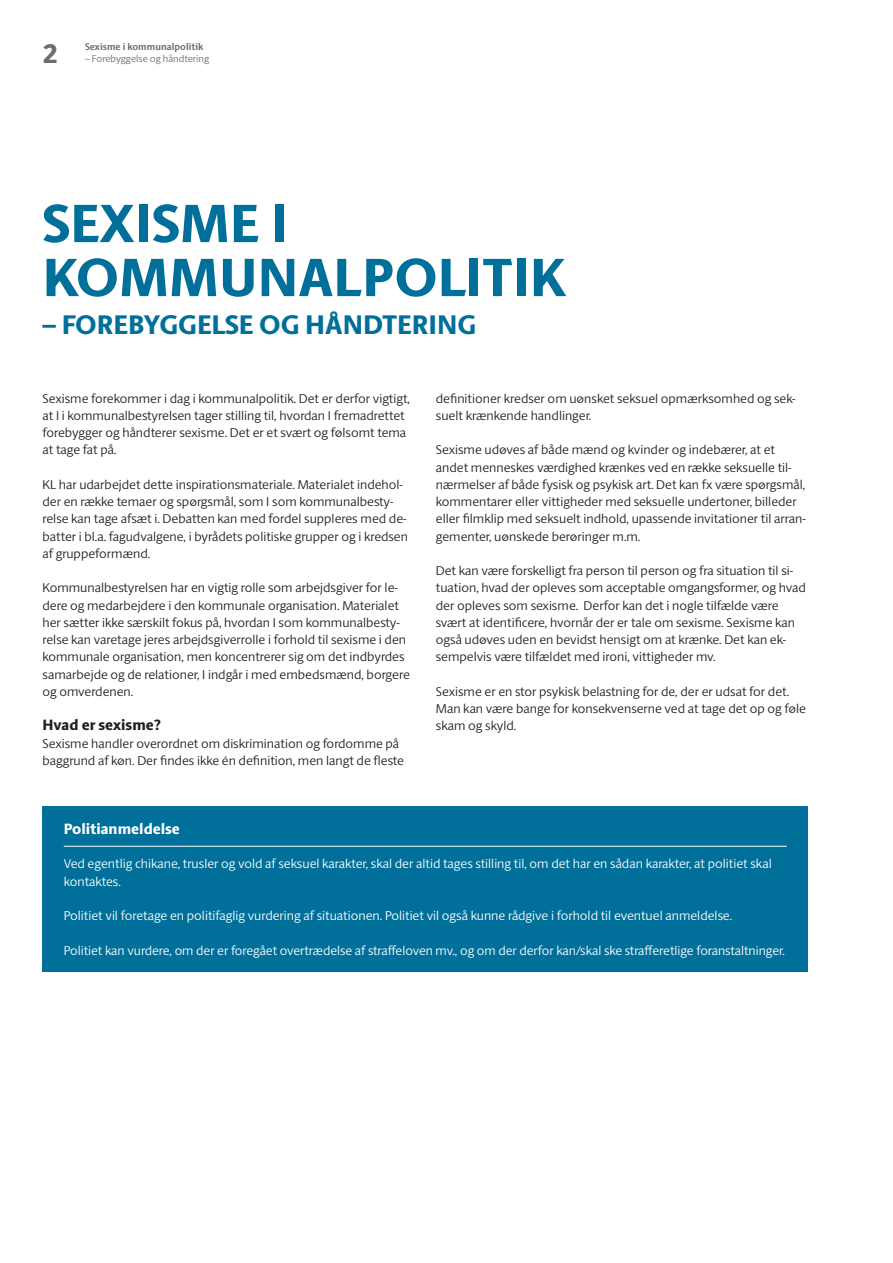
<style>
.page{position:relative;width:893px;height:1263px;background:#fff}
.page>*{position:absolute;margin:0;border:0;box-sizing:border-box;transform-origin:0 0}
.Rubrik_1_-_SANS{font:800 54px "ID Sans";color:#006f9a}
.Rubrik_1_-_SANS-2{font:800 27px "ID Sans";color:#006f9a}
.t1{font:800 27px "ID Sans";color:#6c6d70}
.Brødtekst_-_SERIF{font:800 15px "ID Sans";color:#fff}
.Brødtekst_-_SERIF-2{font:800 15px "ID Sans";color:#231f20}
.Brødtekst_-_SERIF-3{font:300 12.75px/17.2px "ID Sans";color:#231f20}
.Brødtekst_-_SERIF-4{font:300 12.75px/17.2px "ID Sans";color:#fff}
.t2{font:300 9.75px "ID Sans";color:#6c6d70}
.t3{font:700 9.75px "ID Sans";color:#6c6d70}
</style>
<div class="page">
<div style="left:43px;top:806px;width:765px;height:166px;background:#006f9a"></div>
<hr style="left:64px;top:846px;width:723px;height:1px;background:#fff">
<h2 class="t1" style="left:43px;top:37px;width:17px">2</h2>
<p class="t3" style="left:85px;top:41px;width:120px">Sexisme i kommunalpolitik</p>
<p class="t2" style="left:85px;top:53px;width:126px">– Forebyggelse og håndtering</p>
<h1 class="Rubrik_1_-_SANS" style="left:43px;top:190px;width:247px">SEXISME I</h1>
<h1 class="Rubrik_1_-_SANS" style="left:43px;top:244px;width:525px">KOMMUNALPOLITIK</h1>
<h1 class="Rubrik_1_-_SANS-2" style="left:43px;top:308px;width:435px">– FOREBYGGELSE OG HÅNDTERING</h1>
<p class="Brødtekst_-_SERIF-3" style="left:43px;top:389px;width:369px">Sexisme forekommer i dag i kommunalpolitik. Det er derfor vigtigt, at I i kommunalbestyrelsen tager stilling til, hvordan I fremadrettet forebygger og håndterer sexisme. Det er et svært og følsomt tema at tage fat på.</p>
<p class="Brødtekst_-_SERIF-3" style="left:43px;top:476px;width:367px">KL har udarbejdet dette inspirationsmateriale. Materialet indehol&shy;der en række temaer og spørgsmål, som I som kommunalbesty&shy;relse kan tage afsæt i. Debatten kan med fordel suppleres med de&shy;batter i bl.a. fagudvalgene, i byrådets politiske grupper og i kredsen af gruppeformænd.</p>
<p class="Brødtekst_-_SERIF-3" style="left:43px;top:579px;width:369px">Kommunalbestyrelsen har en vigtig rolle som arbejdsgiver for le&shy;dere og medarbejdere i den kommunale organisation. Materialet her sætter ikke særskilt fokus på, hvordan I som kommunalbesty&shy;relse kan varetage jeres arbejdsgiverrolle i forhold til sexisme i den kommunale organisation, men koncentrerer sig om det indbyrdes samarbejde og de relationer, I indgår i med embedsmænd, borgere og omverdenen.</p>
<p class="Brødtekst_-_SERIF-2" style="left:43px;top:716px;width:120px">Hvad er sexisme?</p>
<p class="Brødtekst_-_SERIF-3" style="left:43px;top:734px;width:363px">Sexisme handler overordnet om diskrimination og fordomme på baggrund af køn. Der findes ikke én definition, men langt de fleste</p>
<p class="Brødtekst_-_SERIF-3" style="left:436px;top:389px;width:361px">definitioner kredser om uønsket seksuel opmærksomhed og sek&shy;suelt krænkende handlinger.</p>
<p class="Brødtekst_-_SERIF-3" style="left:436px;top:441px;width:371px">Sexisme udøves af både mænd og kvinder og indebærer, at et andet menneskes værdighed krænkes ved en række seksuelle til&shy;nærmelser af både fysisk og psykisk art. Det kan fx være spørgsmål, kommentarer eller vittigheder med seksuelle undertoner, billeder eller filmklip med seksuelt indhold, upassende invitationer til arran&shy;gementer, uønskede berøringer m.m.</p>
<p class="Brødtekst_-_SERIF-3" style="left:436px;top:562px;width:372px">Det kan være forskelligt fra person til person og fra situation til si&shy;tuation, hvad der opleves som acceptable omgangsformer, og hvad der opleves som sexisme. Derfor kan det i nogle tilfælde være svært at identificere, hvornår der er tale om sexisme. Sexisme kan også udøves uden en bevidst hensigt om at krænke. Det kan ek&shy;sempelvis være tilfældet med ironi, vittigheder mv.</p>
<p class="Brødtekst_-_SERIF-3" style="left:436px;top:683px;width:372px">Sexisme er en stor psykisk belastning for de, der er udsat for det.<br>Man kan være bange for konsekvenserne ved at tage det op og føle skam og skyld.</p>
<p class="Brødtekst_-_SERIF" style="left:64px;top:819px;width:117px">Politianmeldelse</p>
<p class="Brødtekst_-_SERIF-4" style="left:64px;top:855px;width:709px">Ved egentlig chikane, trusler og vold af seksuel karakter, skal der altid tages stilling til, om det har en sådan karakter, at politiet skal kontaktes.</p>
<p class="Brødtekst_-_SERIF-4" style="left:64px;top:907px;width:670px">Politiet vil foretage en politifaglig vurdering af situationen. Politiet vil også kunne rådgive i forhold til eventuel anmeldelse.</p>
<p class="Brødtekst_-_SERIF-4" style="left:64px;top:941px;width:722px">Politiet kan vurdere, om der er foregået overtrædelse af straffeloven mv., og om der derfor kan/skal ske strafferetlige foranstaltninger.</p>
</div>
